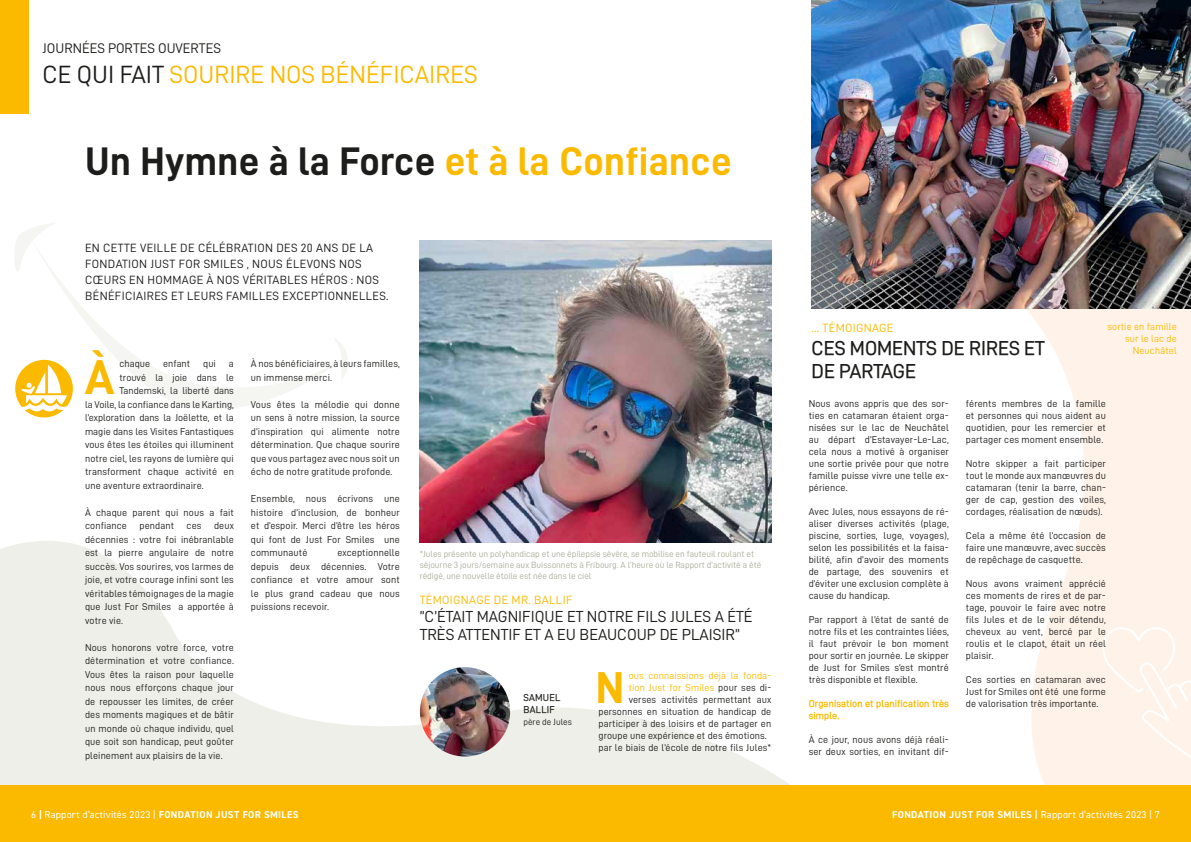
<style>
.page{position:relative;width:1191px;height:842px;background:#fff}
.page>*{position:absolute;margin:0;border:0;box-sizing:border-box;transform-origin:0 0}
.t1{font:49.1px "D DIN PRO Bold";color:#fbba00}
.t2{font:44.8px "D DIN PRO Bold";color:#fbba00}
.t3{font:40px "D DIN PRO Bold";letter-spacing:.01em;color:#1d1d1b}
.t4{font:25px "D DIN PRO Regular";color:#fbba00}
.t5{font:20px/23px "D DIN PRO Medium";color:#1d1d1b}
.t6{font:16px/18px "D DIN PRO Regular";color:#1d1d1b}
.t7{font:14px "D DIN PRO Regular";color:#1d1d1b}
.t8{font:12px/16px "D DIN PRO Regular";letter-spacing:.03em;color:#1d1d1b}
.t9{font:12px "D DIN PRO Regular";letter-spacing:.03em;color:#fbba00}
.t10{font:10px/12px "D DIN PRO Regular";letter-spacing:.01em;color:#1d1d1b;text-align:justify}
.t11{font:10px "DIN2014";letter-spacing:.025em;color:#fff}
.t12{font:10px/12px "D DIN PRO Regular";letter-spacing:.01em;color:#fbba00;text-align:right}
.t13{font:700 10px/12px "D DIN PRO Semi";letter-spacing:.01em;color:#fbba00}
.t14{font:10px/12px "D DIN PRO Medium";letter-spacing:.02em;color:#1d1d1b}
.t15{font:9px/10.8px "D DIN PRO Regular";color:#acad9b}
.t16{font:9px "D DIN PRO Regular";color:#1d1d1b}
.s1{color:#1d1d1b}
.s2{color:#fbba00}
.s3{font-weight:700}
</style>
<div class="page">
<svg style="left:41px;top:277px;width:292px;height:132px"></svg>
<svg style="left:14px;top:223px;width:43px;height:68px"></svg>
<svg style="left:334px;top:338px;width:14px;height:40px"></svg>
<svg style="left:0;top:540px;width:778px;height:245px"></svg>
<svg style="left:778px;top:309px;width:413px;height:476px"></svg>
<div style="left:0;top:0;width:28px;height:113px;background:#fbba00"></div>
<img style="left:420px;top:241px;width:351px;height:302px">
<img style="left:811px;top:0;width:380px;height:309px">
<svg style="left:15px;top:360px;width:58px;height:57px"></svg>
<div style="left:0;top:785px;width:1191px;height:57px;background:#fbba00"></div>
<svg style="left:1094px;top:625px;width:97px;height:136px"></svg>
<img style="left:420px;top:667px;width:90px;height:89px">
<h3 class="t7" style="left:43px;top:40px;width:180px">JOURNÉES PORTES OUVERTES</h3>
<h3 class="t4" style="left:43px;top:61px;width:437px"><span class="s1">CE QUI FAIT</span> SOURIRE NOS BÉNÉFICAIRES</h3>
<h3 class="t3" style="left:85px;top:139px;width:648px">Un Hymne à la Force <span class="s2">et à la Confiance</span></h3>
<p class="t8" style="left:85px;top:240px;width:305px">EN CETTE VEILLE DE CÉLÉBRATION DES 20 ANS DE LA FONDATION JUST FOR SMILES , NOUS ÉLEVONS NOS CŒURS EN HOMMAGE À NOS VÉRITABLES HÉROS : NOS BÉNÉFICIAIRES ET LEURS FAMILLES EXCEPTIONNELLES.</p>
<h1 class="t1" style="left:85px;top:350px;width:31px">À</h1>
<p class="t10" style="left:120px;top:358px;width:32px">chaque</p>
<p class="t10" style="left:163px;top:358px;width:29px">enfant</p>
<p class="t10" style="left:203px;top:358px;width:14px">qui</p>
<p class="t10" style="left:229px;top:358px;width:6px">a</p>
<p class="t10" style="left:120px;top:371px;width:116px">trouvé la joie dans le</p>
<p class="t10" style="left:120px;top:385px;width:116px">Tandemski, la liberté dans</p>
<p class="t10" style="left:85px;top:398px;width:150px">la Voile, la confiance dans le Karting,</p>
<p class="t10" style="left:85px;top:412px;width:150px">l’exploration dans la Joëlette, et la</p>
<p class="t10" style="left:85px;top:425px;width:150px">magie dans les Visites Fantastiques</p>
<p class="t10" style="left:85px;top:439px;width:150px">vous êtes les étoiles qui illuminent</p>
<p class="t10" style="left:85px;top:452px;width:150px">notre ciel, les rayons de lumière qui</p>
<p class="t10" style="left:85px;top:466px;width:150px">transforment chaque activité en</p>
<p class="t10" style="left:85px;top:479px;width:120px">une aventure extraordinaire.</p>
<p class="t10" style="left:85px;top:505px;width:150px;line-height:13.5px">À chaque parent qui nous a fait confiance</p>
<p class="t10" style="left:85px;top:519px;width:150px;line-height:13.5px;text-indent:129px">deux décennies : votre foi inébranlable est la pierre angulaire de notre succès. Vos sourires, vos larmes de joie, et votre courage infini sont les véritables témoignages de la magie que Just For Smiles a apportée à votre vie.</p>
<p class="t10" style="left:85px;top:640px;width:150px;line-height:13.5px">Nous honorons votre force, votre détermination et votre confiance.<br>Vous êtes la raison pour laquelle nous nous efforçons chaque jour de repousser les limites, de créer des moments magiques et de bâtir un monde où chaque individu, quel que soit son handicap, peut goûter pleinement aux plaisirs de la vie.</p>
<p class="t10" style="left:139px;top:520px;width:36px">pendant</p>
<p class="t10" style="left:187px;top:520px;width:16px">ces</p>
<p class="t10" style="left:251px;top:357px;width:150px;line-height:13.5px">À nos bénéficiaires, à leurs familles, un immense merci.</p>
<p class="t10" style="left:251px;top:397px;width:150px;line-height:13.5px">Vous êtes la mélodie qui donne un sens à notre mission, la source d’inspiration qui alimente notre détermination. Que chaque sourire que vous partagez avec nous soit un écho de notre gratitude profonde.</p>
<p class="t10" style="left:251px;top:492px;width:150px;line-height:13.5px">Ensemble, nous écrivons une histoire d’inclusion, de bonheur et d’espoir. Merci d’être les héros qui font de Just For Smiles une communauté</p>
<p class="t10" style="left:251px;top:546px;width:150px;line-height:13.5px;text-indent:87px">exceptionnelle depuis deux décennies. Votre confiance et votre amour sont le plus grand cadeau que nous puissions recevoir.</p>
<p class="t15" style="left:420px;top:549px;width:343px">*Jules présente un polyhandicap et une épilepsie sévère, se mobilise en fauteuil roulant et séjourne 3 jours/semaine aux Buissonnets à Fribourg. A l’heure où le Rapport d’activité a été rédigé, une nouvelle étoile est née dans le ciel</p>
<p class="t9" style="left:420px;top:594px;width:154px">TÉMOIGNAGE DE MR. BALLIF</p>
<h3 class="t6" style="left:420px;top:608px;width:334px">”C’ÉTAIT MAGNIFIQUE ET NOTRE FILS JULES A ÉTÉ<br>TRÈS ATTENTIF ET A EU BEAUCOUP DE PLAISIR”</h3>
<p class="t14" style="left:523px;top:691px;width:38px">SAMUEL<br>BALLIF</p>
<p class="t16" style="left:523px;top:717px;width:50px">père de Jules</p>
<h2 class="t2" style="left:596px;top:662px;width:30px">N</h2>
<p class="t12" style="left:628px;top:669px;width:144px">ous connaissions déjà la fonda-</p>
<p class="t12" style="left:628px;top:681px;width:144px">tion Just for Smiles <span class="s1">pour ses di-</span></p>
<p class="t10" style="left:628px;top:693px;width:144px">verses activités permettant aux</p>
<p class="t10" style="left:598px;top:705px;width:174px">personnes en situation de handicap de</p>
<p class="t10" style="left:598px;top:717px;width:174px">participer à des loisirs et de partager en</p>
<p class="t10" style="left:598px;top:729px;width:170px">groupe une expérience et des émotions.</p>
<p class="t10" style="left:598px;top:741px;width:174px">par le biais de l’école de notre fils Jules*</p>
<p class="t9" style="left:811px;top:321px;width:83px">... TÉMOIGNAGE</p>
<h3 class="t5" style="left:811px;top:336px;width:235px">CES MOMENTS DE RIRES ET<br>DE PARTAGE</h3>
<p class="t12" style="left:1107px;top:320px;width:71px">sortie en famille sur le lac de<br>Neuchâtel</p>
<p class="t10" style="left:808px;top:397px;width:142px">Nous avons appris que des sor&shy;ties en catamaran étaient orga&shy;nisées sur le lac de Neuchâtel au départ d’Estavayer-Le-Lac, cela nous a motivé à organiser une sortie privée pour que notre famille puisse vivre une telle ex&shy;périence.</p>
<p class="t10" style="left:808px;top:505px;width:142px">Avec Jules, nous essayons de ré&shy;aliser diverses activités (plage, piscine, sorties, luge, voyages), selon les possibilités et la faisa&shy;bilité, afin d’avoir des moments de partage, des souvenirs et d’éviter une exclusion complète à cause du handicap.</p>
<p class="t10" style="left:808px;top:613px;width:142px">Par rapport à l’état de santé de notre fils et les contraintes liées, il faut prévoir le bon moment pour sortir en journée. Le skipper de Just for Smiles s’est montré très disponible et flexible.</p>
<p class="t13" style="left:808px;top:697px;width:142px">Organisation et planification très simple.</p>
<p class="t10" style="left:808px;top:733px;width:142px">À ce jour, nous avons déjà réali&shy;ser deux sorties, en invitant dif-</p>
<p class="t10" style="left:965px;top:397px;width:142px">férents membres de la famille et personnes qui nous aident au quotidien, pour les remercier et partager ces moment ensemble.</p>
<p class="t10" style="left:965px;top:457px;width:142px">Notre skipper a fait participer tout le monde aux manœuvres du catamaran (tenir la barre, chan&shy;ger de cap, gestion des voiles, cordages, réalisation de nœuds).</p>
<p class="t10" style="left:965px;top:529px;width:142px">Cela a même été l’occasion de faire une manœuvre, avec succès de repêchage de casquette.</p>
<p class="t10" style="left:965px;top:577px;width:142px">Nous avons vraiment apprécié ces moments de rires et de par&shy;tage, pouvoir le faire avec notre fils Jules et de le voir détendu, cheveux au vent, bercé par le roulis et le clapot, était un réel plaisir.</p>
<p class="t10" style="left:965px;top:673px;width:142px">Ces sorties en catamaran avec Just for Smiles ont été une forme de valorisation très importante.</p>
<p class="t11" style="left:31px;top:808px;width:269px">6 <span class="s3">|</span> Rapport d’activités 2023 | <span class="s3">FONDATION JUST FOR SMILES</span></p>
<p class="t11" style="left:892px;top:808px;width:269px"><span class="s3">FONDATION JUST FOR SMILES |</span> Rapport d’activités 2023 | 7</p>
</div>
